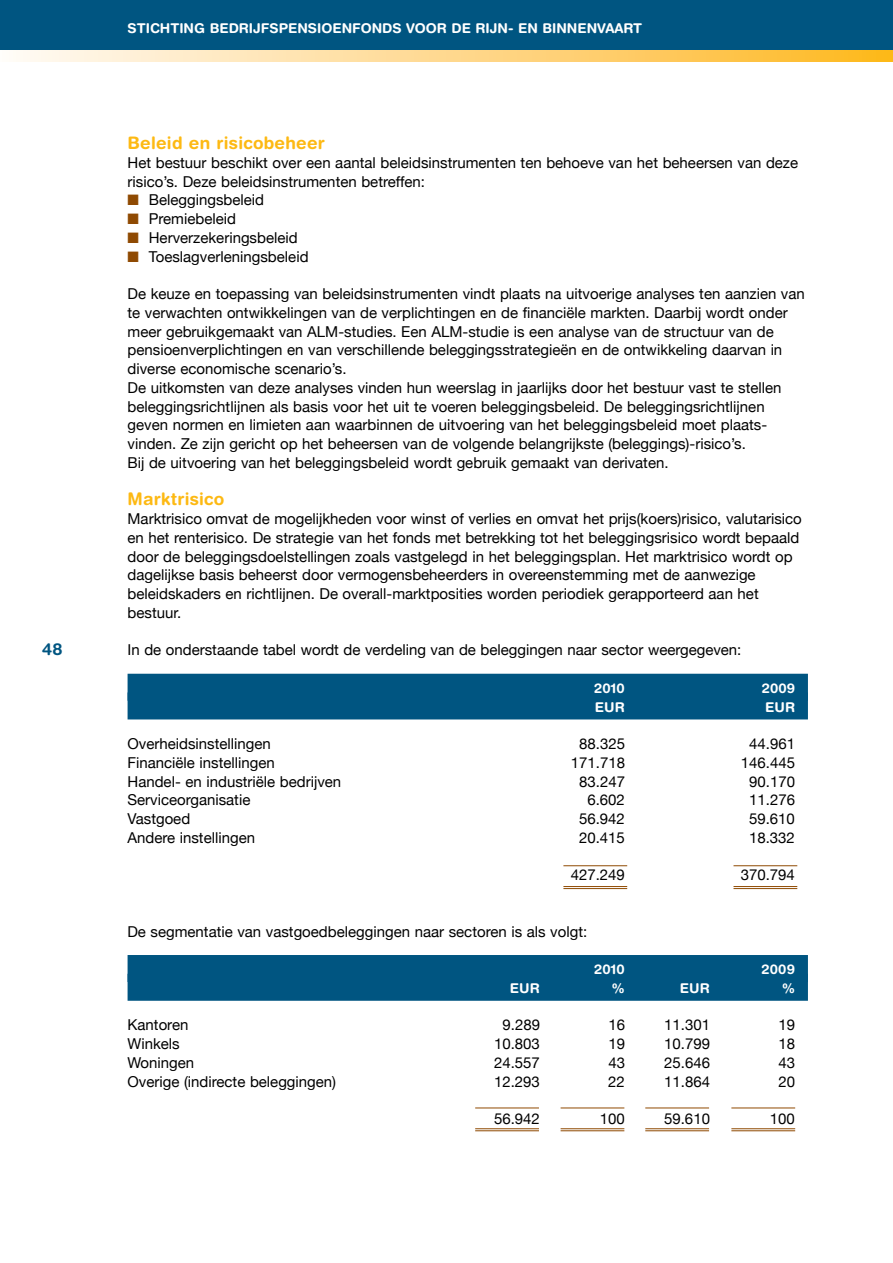
<style>
.page{position:relative;width:893px;height:1263px;background:#fff}
.page>*{position:absolute;margin:0;border:0;box-sizing:border-box;transform-origin:0 0}
.t1{font:700 17.25px "Helvetica Rounded";letter-spacing:.015em;color:#fdb913}
.t2{font:700 16.5px "Helvetica Rounded";color:#005581}
.t3{font:15px/18.8px "Helvetica Neue";color:#000}
.t4{font:700 13.5px "Helvetica Rounded";color:#fff}
.s1{color:#8f4a02}
</style>
<div class="page">
<div style="left:0;top:0;width:893px;height:61px;background:#005581"></div>
<svg style="left:0;top:50px;width:893px;height:12px;background:#fed98d"></svg>
<div style="left:128px;top:674px;width:680px;height:27px;background:#005581"></div>
<div style="left:128px;top:692px;width:680px;height:27px;background:#005581"></div>
<div style="left:128px;top:955px;width:680px;height:27px;background:#005581"></div>
<div style="left:128px;top:974px;width:680px;height:27px;background:#005581"></div>
<hr style="left:733px;top:886px;width:64px;height:1px;background:#8f4a02">
<hr style="left:733px;top:865px;width:64px;height:1px;background:#8f4a02">
<hr style="left:733px;top:888px;width:64px;height:1px;background:#8f4a02">
<hr style="left:563px;top:886px;width:64px;height:1px;background:#8f4a02">
<hr style="left:563px;top:865px;width:64px;height:1px;background:#8f4a02">
<hr style="left:563px;top:888px;width:64px;height:1px;background:#8f4a02">
<hr style="left:731px;top:1128px;width:64px;height:1px;background:#8f4a02">
<hr style="left:731px;top:1107px;width:64px;height:1px;background:#8f4a02">
<hr style="left:731px;top:1130px;width:64px;height:1px;background:#8f4a02">
<hr style="left:645px;top:1128px;width:64px;height:1px;background:#8f4a02">
<hr style="left:645px;top:1107px;width:64px;height:1px;background:#8f4a02">
<hr style="left:645px;top:1130px;width:64px;height:1px;background:#8f4a02">
<hr style="left:561px;top:1128px;width:63px;height:1px;background:#8f4a02">
<hr style="left:561px;top:1107px;width:63px;height:1px;background:#8f4a02">
<hr style="left:561px;top:1130px;width:63px;height:1px;background:#8f4a02">
<hr style="left:475px;top:1128px;width:64px;height:1px;background:#8f4a02">
<hr style="left:475px;top:1107px;width:64px;height:1px;background:#8f4a02">
<hr style="left:475px;top:1130px;width:64px;height:1px;background:#8f4a02">
<p class="t2" style="left:42px;top:639px;width:22px">48</p>
<p class="t4" style="left:128px;top:20px;width:516px">STICHTING BEDRIJ FSPENSIOENFONDS VOOR DE RIJ N- EN BINNENVAART</p>
<p class="t1" style="left:128px;top:132px;width:199px">BELEID EN RISICOBEHEER</p>
<p class="t3" style="left:128px;top:153px;width:672px">Het bestuur beschikt over een aantal beleidsinstrumenten ten behoeve van het beheersen van deze risico’s. Deze beleidsinstrumenten betreffen:</p>
<p class="t3" style="left:128px;top:190px;width:138px"><span class="s1">■</span> Beleggingsbeleid</p>
<p class="t3" style="left:128px;top:209px;width:110px"><span class="s1">■</span> Premiebeleid</p>
<p class="t3" style="left:128px;top:228px;width:172px"><span class="s1">■</span> Herverzekeringsbeleid</p>
<p class="t3" style="left:128px;top:247px;width:182px"><span class="s1">■</span> Toeslagverleningsbeleid</p>
<p class="t3" style="left:128px;top:284px;width:679px">De keuze en toepassing van beleidsinstrumenten vindt plaats na uitvoerige analyses ten aanzien van te verwachten ontwikkelingen van de verplichtingen en de financiële markten. Daarbij wordt onder meer gebruikgemaakt van ALM-studies. Een ALM-studie is een analyse van de structuur van de pensioenverplichtingen en van verschillende beleggingsstrategieën en de ontwikkeling daarvan in diverse economische scenario’s.<br>De uitkomsten van deze analyses vinden hun weerslag in jaarlijks door het bestuur vast te stellen beleggingsrichtlijnen als basis voor het uit te voeren beleggingsbeleid. De beleggingsrichtlijnen geven normen en limieten aan waarbinnen de uitvoering van het beleggingsbeleid moet plaats&shy;vinden. Ze zijn gericht op het beheersen van de volgende belangrijkste (beleggings)-risico’s.<br>Bij de uitvoering van het beleggingsbeleid wordt gebruik gemaakt van derivaten.</p>
<p class="t1" style="left:128px;top:489px;width:98px">MARKTRISICO</p>
<p class="t3" style="left:128px;top:509px;width:676px">Marktrisico omvat de mogelijkheden voor winst of verlies en omvat het prijs(koers)risico, valutarisico en het renterisico. De strategie van het fonds met betrekking tot het beleggingsrisico wordt bepaald door de beleggingsdoelstellingen zoals vastgelegd in het beleggingsplan. Het marktrisico wordt op dagelijkse basis beheerst door vermogensbeheerders in overeenstemming met de aanwezige beleidskaders en richtlijnen. De overall-marktposities worden periodiek gerapporteerd aan het bestuur.</p>
<p class="t3" style="left:128px;top:640px;width:615px">In de onderstaande tabel wordt de verdeling van de beleggingen naar sector weergegeven:</p>
<p class="t4" style="left:594px;top:680px;width:32px">2010</p>
<p class="t4" style="left:762px;top:680px;width:35px">2009</p>
<p class="t4" style="left:370px;top:699px;width:48px">E</p>
<p class="t4" style="left:604px;top:699px;width:52px">URE</p>
<p class="t4" style="left:774px;top:699px;width:21px">UR</p>
<p class="t3" style="left:128px;top:734px;width:145px">Overheidsinstellingen</p>
<p class="t3" style="left:579px;top:734px;width:47px">88.325</p>
<p class="t3" style="left:749px;top:734px;width:47px">44.961</p>
<p class="t3" style="left:128px;top:753px;width:149px">Financiële instellingen</p>
<p class="t3" style="left:571px;top:753px;width:56px">171.718</p>
<p class="t3" style="left:741px;top:753px;width:56px">146.445</p>
<p class="t3" style="left:127px;top:772px;width:215px">Handel- en industriële bedrijven</p>
<p class="t3" style="left:579px;top:772px;width:47px">83.247</p>
<p class="t3" style="left:749px;top:772px;width:47px">90.170</p>
<p class="t3" style="left:127px;top:790px;width:124px">Serviceorganisatie</p>
<p class="t3" style="left:587px;top:790px;width:39px">6.602</p>
<p class="t3" style="left:749px;top:790px;width:47px">11.276</p>
<p class="t3" style="left:127px;top:809px;width:64px">Vastgoed</p>
<p class="t3" style="left:579px;top:809px;width:47px">56.942</p>
<p class="t3" style="left:749px;top:809px;width:47px">59.610</p>
<p class="t3" style="left:127px;top:828px;width:129px">Andere instellingen</p>
<p class="t3" style="left:579px;top:828px;width:47px">20.415</p>
<p class="t3" style="left:749px;top:828px;width:47px">18.332</p>
<p class="t3" style="left:571px;top:865px;width:56px">427.249</p>
<p class="t3" style="left:741px;top:865px;width:56px">370.794</p>
<p class="t3" style="left:127px;top:922px;width:461px">De segmentatie van vastgoedbeleggingen naar sectoren is als volgt:</p>
<p class="t4" style="left:594px;top:961px;width:32px">2010</p>
<p class="t4" style="left:762px;top:961px;width:35px">2009</p>
<p class="t4" style="left:370px;top:980px;width:39px">E</p>
<p class="t4" style="left:519px;top:980px;width:17px">UR</p>
<p class="t4" style="left:611px;top:980px;width:47px">% E</p>
<p class="t4" style="left:689px;top:980px;width:17px">UR</p>
<p class="t4" style="left:782px;top:980px;width:15px">%</p>
<p class="t3" style="left:128px;top:1015px;width:62px">Kantoren</p>
<p class="t3" style="left:502px;top:1015px;width:39px">9.289</p>
<p class="t3" style="left:608px;top:1015px;width:18px">16</p>
<p class="t3" style="left:664px;top:1015px;width:47px">11.301</p>
<p class="t3" style="left:778px;top:1015px;width:18px">19</p>
<p class="t3" style="left:128px;top:1034px;width:54px">Winkels</p>
<p class="t3" style="left:494px;top:1034px;width:47px">10.803</p>
<p class="t3" style="left:608px;top:1034px;width:18px">19</p>
<p class="t3" style="left:664px;top:1034px;width:47px">10.799</p>
<p class="t3" style="left:778px;top:1034px;width:18px">18</p>
<p class="t3" style="left:127px;top:1053px;width:68px">Woningen</p>
<p class="t3" style="left:494px;top:1053px;width:47px">24.557</p>
<p class="t3" style="left:608px;top:1053px;width:18px">43</p>
<p class="t3" style="left:664px;top:1053px;width:47px">25.646</p>
<p class="t3" style="left:778px;top:1053px;width:18px">43</p>
<p class="t3" style="left:127px;top:1072px;width:210px">Overige (indirecte beleggingen)</p>
<p class="t3" style="left:494px;top:1072px;width:47px">12.293</p>
<p class="t3" style="left:608px;top:1072px;width:18px">22</p>
<p class="t3" style="left:664px;top:1072px;width:47px">11.864</p>
<p class="t3" style="left:778px;top:1072px;width:18px">20</p>
<p class="t3" style="left:494px;top:1109px;width:47px">56.942</p>
<p class="t3" style="left:600px;top:1109px;width:27px">100</p>
<p class="t3" style="left:664px;top:1109px;width:47px">59.610</p>
<p class="t3" style="left:770px;top:1109px;width:27px">100</p>
</div>
